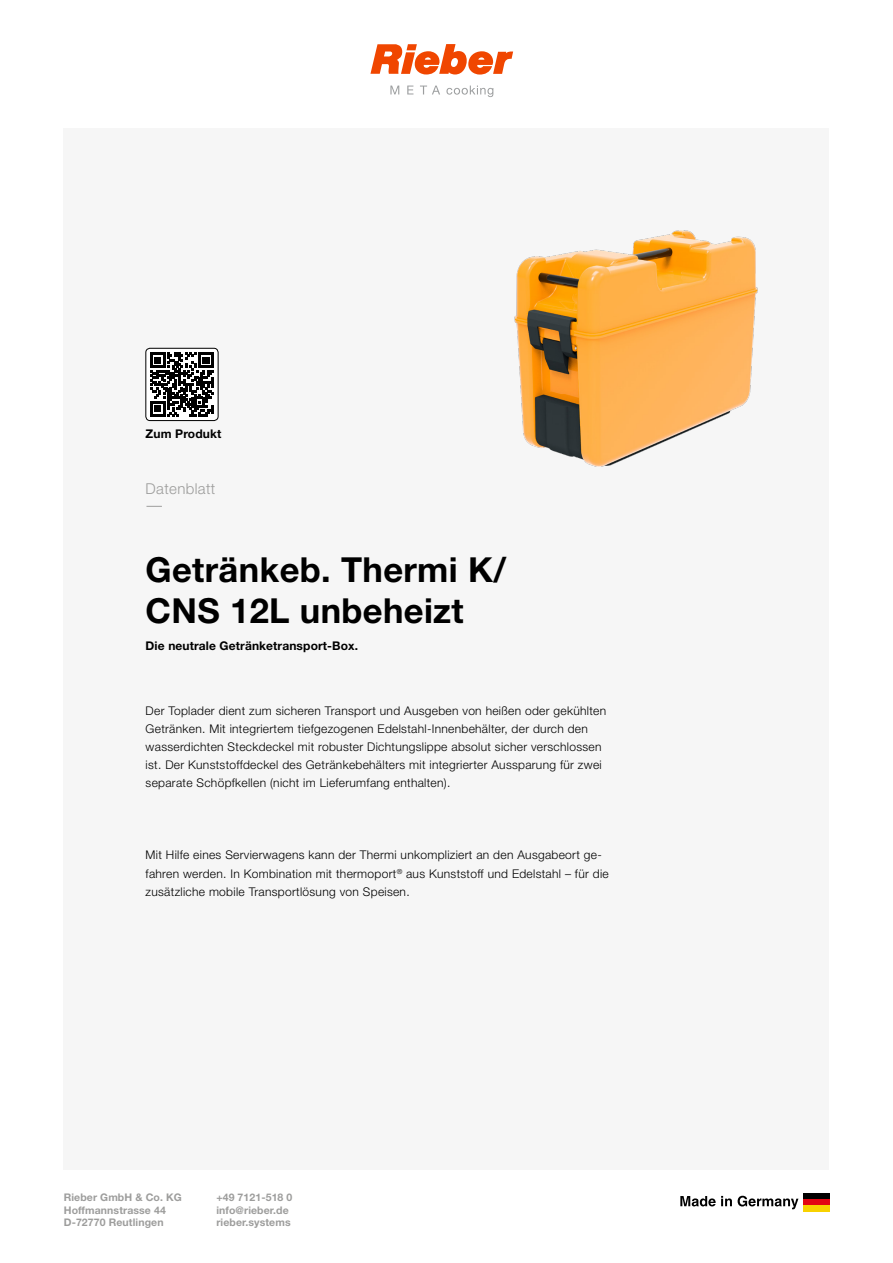
<style>
.page{position:relative;width:893px;height:1263px;background:#fff}
.page>*{position:absolute;margin:0;border:0;box-sizing:border-box;transform-origin:0 0}
.titel{font:700 34.5px/40.5px "Helvetica Neue LT Std";letter-spacing:.01em;color:#000}
.datenblatt{font:300 15px "Helvetica Neue LT Std";letter-spacing:.025em;color:#9d9d9c}
.marketingtext{font:300 12px/18px "Helvetica Neue LT Std";letter-spacing:.025em;color:#000}
.zwischentitel{font:700 12px "Helvetica Neue LT Std";letter-spacing:.01em;color:#000}
.t1{font:700 10.5px/12.6px "Helvetica Neue LT Std";letter-spacing:.01em;color:#9d9d9c}
</style>
<div class="page">
<div style="left:64px;top:128px;width:765px;height:1041px;background:#f6f6f6"></div>
<div style="left:803px;top:1193px;width:26px;height:6px;background:#000"></div>
<div style="left:803px;top:1199px;width:26px;height:6px;background:#e30613"></div>
<div style="left:803px;top:1205px;width:26px;height:6px;background:#f8d200"></div>
<svg style="left:680px;top:1196px;width:52px;height:10px"></svg>
<svg style="left:738px;top:1196px;width:60px;height:13px"></svg>
<svg style="left:370px;top:44px;width:143px;height:31px"></svg>
<svg style="left:390px;top:86px;width:9px;height:8px"></svg>
<svg style="left:407px;top:86px;width:6px;height:8px"></svg>
<svg style="left:420px;top:86px;width:20px;height:8px"></svg>
<svg style="left:446px;top:86px;width:47px;height:11px"></svg>
<img style="left:514px;top:230px;width:244px;height:237px">
<svg style="left:146px;top:506px;width:16px;height:1px"></svg>
<div style="left:146px;top:348px;width:72px;height:73px;background:#fff;border-radius:4px"></div>
<div style="left:146px;top:348px;width:72px;height:73px;border:1px solid #000;border-radius:4px"></div>
<svg style="left:150px;top:352px;width:64px;height:64px"></svg>
<p class="zwischentitel" style="left:146px;top:426px;width:77px">Zum Produkt</p>
<p class="datenblatt" style="left:146px;top:480px;width:71px">Datenblatt</p>
<p class="titel" style="left:146px;top:549px;width:362px">Getränkeb. Thermi K/<br>CNS 12L unbeheizt</p>
<p class="zwischentitel" style="left:146px;top:639px;width:214px">Die neutrale Getränketransport-Box.</p>
<p class="marketingtext" style="left:146px;top:702px;width:462px">Der Toplader dient zum sicheren Transport und Ausgeben von heißen oder gekühlten Getränken. Mit integriertem tiefgezogenen Edelstahl-Innenbehälter, der durch den wasserdichten Steckdeckel mit robuster Dichtungslippe absolut sicher verschlossen ist. Der Kunststoffdeckel des Getränkebehälters mit integrierter Aussparung für zwei separate Schöpfkellen (nicht im Lieferumfang enthalten).</p>
<p class="marketingtext" style="left:146px;top:846px;width:465px">Mit Hilfe eines Servierwagens kann der Thermi unkompliziert an den Ausgabeort ge&shy;fahren werden. In Kombination mit thermoport<sup>®</sup> aus Kunststoff und Edelstahl – für die zusätzliche mobile Transportlösung von Speisen.</p>
<p class="t1" style="left:64px;top:1191px;width:120px">Rieber GmbH &amp; Co. KG<br>Hoffmannstrasse 44<br>D-72770 Reutlingen</p>
<p class="t1" style="left:216px;top:1191px;width:77px">+49 7121-518 0 info@rieber.de rieber.systems</p>
</div>
